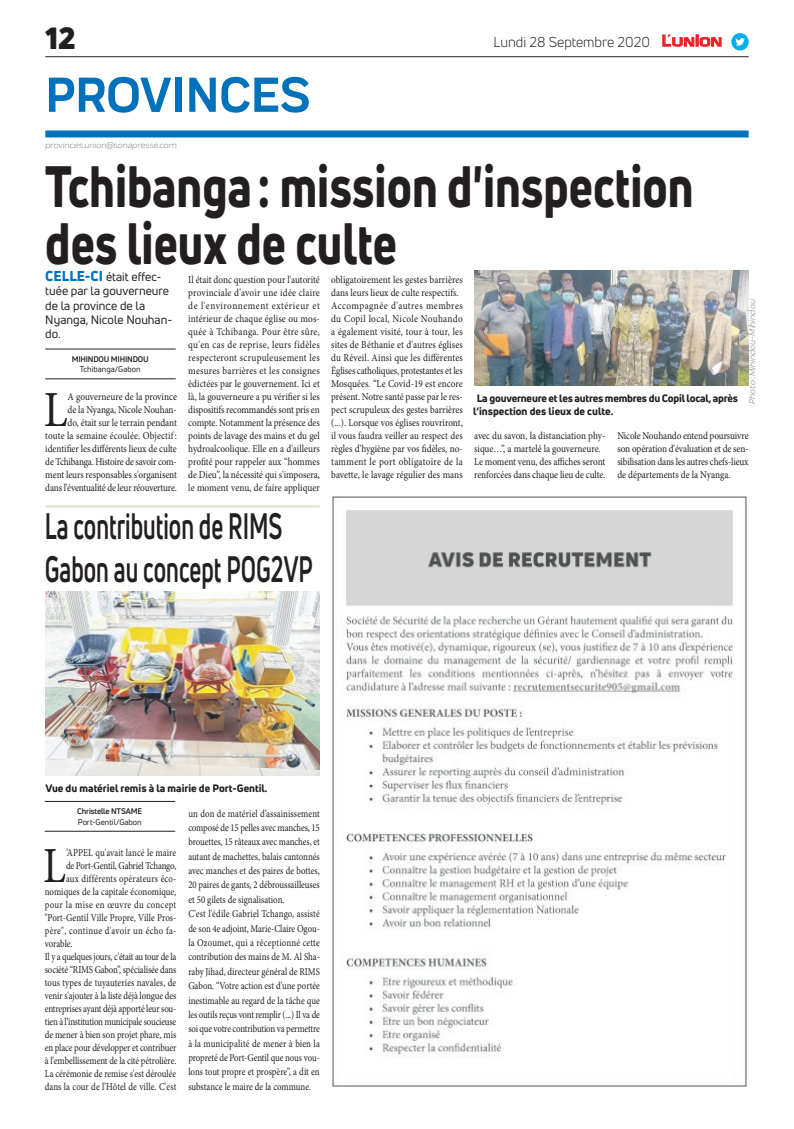
<style>
.page{position:relative;width:794px;height:1129px;background:#fff}
.page>*{position:absolute;margin:0;border:0;box-sizing:border-box;transform-origin:0 0}
.t1{font:800 57px/57px "Uni Neue";color:#231f20;scale:.8 1}
.t2{font:700 51px "Praktika";color:#0072bc}
.t3{font:50.5px "Minion Pro";color:#231f20;scale:.84 1}
.t4{font:50.5px "Minion Pro";color:#231f20;scale:.88 1}
.t5{font:700 36px/43.2px "Uni Neue";color:#231f20;scale:.63 1}
.t6{font:900 30px "Uni Neue";color:#231f20}
.t7{font:14px "Uni Neue";color:#231f20}
.t8{font:12px/14.4px "Uni Neue";color:#231f20}
.t9{font:10.5px/13px "Minion Pro";letter-spacing:-.005em;color:#231f20;text-align:justify;scale:.88 1}
.t10{font:10.5px/14.4px "Minion Pro";letter-spacing:-.005em;color:#231f20;scale:.84 1}
.t11{font:800 10.5px/12.6px "Uni Neue";color:#231f20}
.t12{font:10.5px "Minion Pro";letter-spacing:.03em;color:#231f20;scale:.84 1}
.t13{font:10.5px "Minion Pro";letter-spacing:.02em;color:#231f20;scale:.84 1}
.t14{font:10.5px "Minion Pro";letter-spacing:.04em;color:#231f20;scale:.84 1}
.t15{font:italic 9px "Praktika";color:#818386}
.t16{font:700 8px "Uni Neue";letter-spacing:-.02em;color:#231f20}
.t17{font:8px "Uni Neue";color:#231f20}
.s1{font-family:"Eurostile";font-weight:600;font-size:14.9px;color:#ee1d23}
.s2{font-family:"Eurostile";font-weight:600;font-size:11.4px;color:#ee1d23}
.s3{font-weight:800;font-size:14px;color:#0072bc}
</style>
<div class="page">
<hr style="left:45px;top:56px;width:703px;height:1px;background:#231f20">
<div style="left:45px;top:130px;width:703px;height:7px;background:#0072bc"></div>
<svg style="left:662px;top:34px;width:60px;height:13px"></svg>
<div style="left:731px;top:33px;width:17px;height:18px;background:#00aeef;border-radius:50%"></div>
<svg style="left:735px;top:38px;width:10px;height:8px"></svg>
<img style="left:333px;top:496px;width:414px;height:590px">
<hr style="left:45px;top:830px;width:130px;height:1px;background:#231f20">
<hr style="left:45px;top:801px;width:130px;height:1px;background:#231f20">
<img style="left:45px;top:591px;width:275px;height:184px">
<hr style="left:45px;top:505px;width:275px;height:3px;background:#e7e8e2">
<hr style="left:45px;top:378px;width:131px;height:1px;background:#231f20">
<hr style="left:45px;top:349px;width:131px;height:1px;background:#231f20">
<img style="left:474px;top:270px;width:274px;height:116px">
<h3 class="t6" style="left:45px;top:17px;width:32px">12</h3>
<h2 class="t2" style="left:45px;top:54px;width:266px">PROVINCES</h2>
<p class="t15" style="left:45px;top:139px;width:133px">provinces.union@sonapresse.com</p>
<h3 class="t7" style="left:493px;top:33px;width:230px">Lundi 28 Septembre 2020 <span class="s1">L</span><span class="s2">UNION</span></h3>
<h1 class="t1" style="left:45px;top:157px;width:812px">Tchibanga: mission d'inspection des lieux de culte</h1>
<p class="t8" style="left:45px;top:269px;width:128px"><span class="s3">CELLE-CI</span> était effec&shy;tuée par la gouverneure de la province de la<br>Nyanga, Nicole Nouhan&shy;do.</p>
<p class="t16" style="left:72px;top:354px;width:79px">MIHINDOU MIHINDOU</p>
<p class="t17" style="left:80px;top:364px;width:62px">Tchibanga/Gabon</p>
<p class="t9" style="left:188px;top:273px;width:151px">Il était donc question pour l'autorité provinciale d'avoir une idée claire de l'environnement extérieur et intérieur de chaque église ou mos&shy;quée à Tchibanga. Pour être sûre, qu'en cas de reprise, leurs fidèles respecteront scrupuleusement les mesures barrières et les consignes édictées par le gouvernement. Ici et là, la gouverneure a pu vérifier si les dispositifs recommandés sont pris en compte. Notamment la présence des points de lavage des mains et du gel hydroalcoolique. Elle en a d'ailleurs profité pour rappeler aux “hommes de Dieu”, la nécessité qui s'imposera, le moment venu, de faire appliquer</p>
<p class="t9" style="left:331px;top:273px;width:151px;text-align:left">obligatoirement les gestes barrières dans leurs lieux de culte respectifs.<br>Accompagnée d'autres membres du Copil local, Nicole Nouhando a également visité, tour à tour, les sites de Béthanie et d'autres églises du Réveil. Ainsi que les différentes Églises catholiques, protestantes et les Mosquées. “Le Covid-19 est encore présent. Notre santé passe par le res&shy;pect scrupuleux des gestes barrières (...). Lorsque vos églises rouvriront, il vous faudra veiller au respect des règles d'hygiène par vos fidèles, no&shy;tamment le port obligatoire de la bavette, le lavage régulier des mans</p>
<p class="t15" style="left:746px;top:404px;width:106px;rotate:-90deg">Photo : Mihindou-Mihindou</p>
<p class="t9" style="left:45px;top:390px;width:151px;text-align:right">A gouverneure de la province<br>de la Nyanga, Nicole Nouhan-<br>do, était sur le terrain pendant<br>toute la semaine écoulée. Objectif: identifier les différents lieux de culte de Tchibanga. Histoire de savoir com&shy;ment leurs responsables s'organisent dans l'éventualité de leur réouverture.</p>
<h3 class="t4" style="left:44px;top:376px;width:29px">L</h3>
<p class="t11" style="left:473px;top:392px;width:266px;text-indent:4px">La gouverneure et les autres membres du Copil local, après l’inspection des lieux de culte.</p>
<p class="t9" style="left:474px;top:429px;width:151px;text-align:left">avec du savon, la distanciation phy&shy;sique…”, a martelé la gouverneure.<br>Le moment venu, des affiches seront renforcées dans chaque lieu de culte.</p>
<p class="t9" style="left:617px;top:429px;width:151px">Nicole Nouhando entend poursuivre son opération d'évaluation et de sen&shy;sibilisation dans les autres chefs-lieux de départements de la Nyanga.</p>
<h3 class="t5" style="left:45px;top:504px;width:427px">La contribution de RIMS<br>Gabon au concept POG2VP</h3>
<p class="t11" style="left:45px;top:782px;width:224px">Vue du matériel remis à la mairie de Port-Gentil.</p>
<p class="t16" style="left:77px;top:806px;width:66px">Christelle NTSAME</p>
<p class="t17" style="left:78px;top:816px;width:66px">Port-Gentil/Gabon</p>
<h3 class="t3" style="left:43px;top:831px;width:29px">L</h3>
<p class="t10" style="left:66px;top:844px;width:133px">’APPEL qu'avait lancé le maire</p>
<p class="t10" style="left:66px;top:857px;width:133px">de Port-Gentil, Gabriel Tchango,</p>
<p class="t13" style="left:66px;top:871px;width:133px">aux différents opérateurs éco-</p>
<p class="t10" style="left:45px;top:883px;width:158px">nomiques de la capitale économique,</p>
<p class="t14" style="left:45px;top:897px;width:158px">pour la mise en œuvre du concept</p>
<p class="t10" style="left:45px;top:909px;width:158px">"Port-Gentil Ville Propre, Ville Pros-</p>
<p class="t12" style="left:45px;top:923px;width:158px">père", continue d'avoir un écho fa-</p>
<p class="t10" style="left:45px;top:935px;width:35px">vorable.</p>
<p class="t10" style="left:45px;top:948px;width:158px">Il y a quelques jours, c'était au tour de la</p>
<p class="t10" style="left:45px;top:961px;width:158px">société “RIMS Gabon”, spécialisée dans</p>
<p class="t10" style="left:45px;top:974px;width:158px">tous types de tuyauteries navales, de</p>
<p class="t10" style="left:45px;top:987px;width:158px">venir s'ajouter à la liste déjà longue des</p>
<p class="t10" style="left:45px;top:1000px;width:158px">entreprises ayant déjà apporté leur sou-</p>
<p class="t10" style="left:45px;top:1013px;width:158px">tien à l’institution municipale soucieuse</p>
<p class="t10" style="left:45px;top:1026px;width:158px">de mener à bien son projet phare, mis</p>
<p class="t10" style="left:45px;top:1039px;width:158px">en place pour développer et contribuer</p>
<p class="t10" style="left:45px;top:1052px;width:158px">à l'embellissement de la cité pétrolière.</p>
<p class="t10" style="left:45px;top:1065px;width:158px">La cérémonie de remise s'est déroulée</p>
<p class="t10" style="left:45px;top:1078px;width:158px">dans la cour de l’Hôtel de ville. C'est</p>
<p class="t10" style="left:188px;top:805px;width:158px">un don de matériel d’assainissement composé de 15 pelles avec manches, 15 brouettes, 15 râteaux avec manches, et autant de machettes, balais cantonnés avec manches et des paires de bottes, 20 paires de gants, 2 débroussailleuses et 50 gilets de signalisation.<br>C'est l'édile Gabriel Tchango, assisté de son 4e adjoint, Marie-Claire Ogou&shy;la Ozoumet, qui a réceptionné cette contribution des mains de M. Al Sha&shy;raby Jihad, directeur général de RIMS Gabon. “Votre action est d'une portée inestimable au regard de la tâche que les outils reçus vont remplir (...) Il va de soi que votre contribution va permettre à la municipalité de mener à bien la propreté de Port-Gentil que nous vou&shy;lons tout propre et prospère”, a dit en substance le maire de la commune.</p>
</div>
